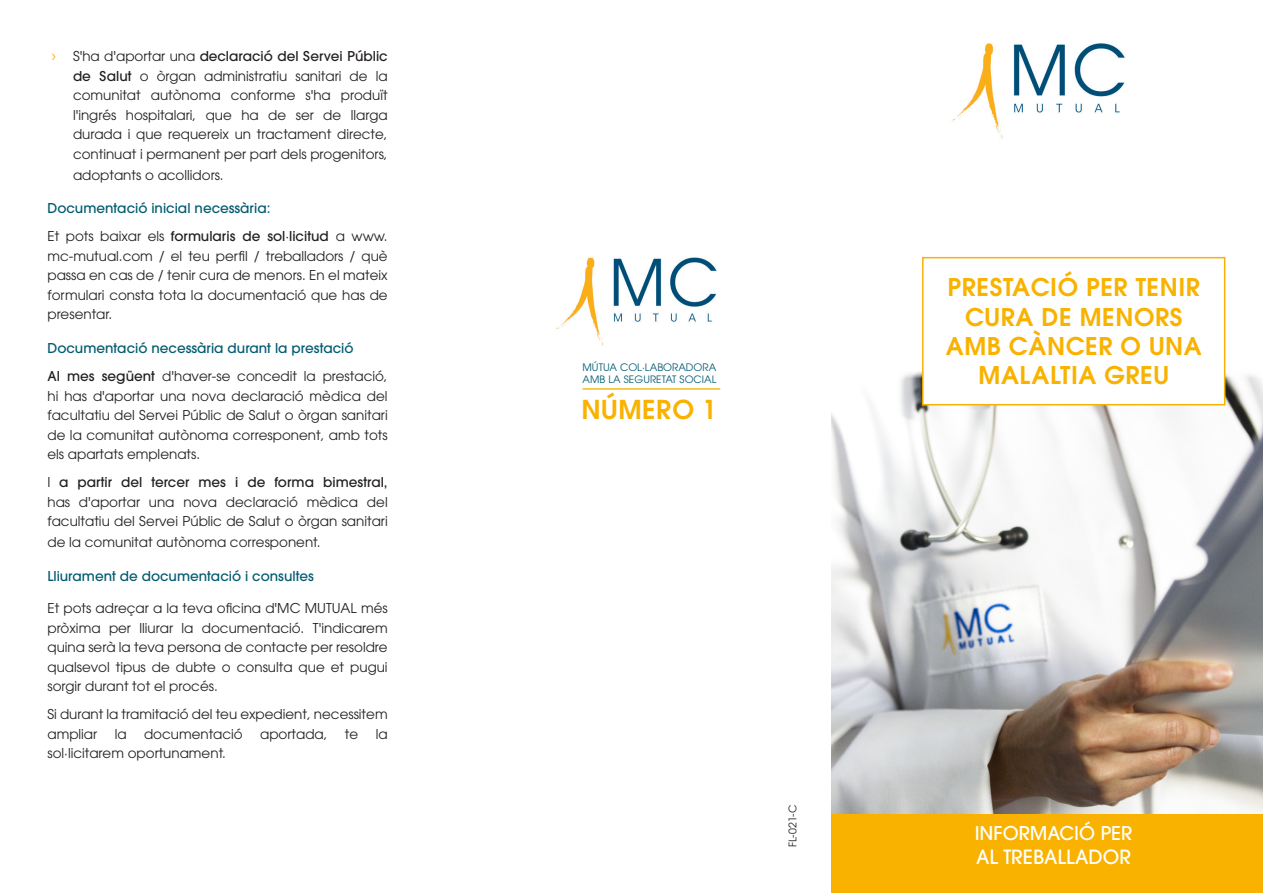
<style>
.page{position:relative;width:1263px;height:893px;background:#fff}
.page>*{position:absolute;margin:0;border:0;box-sizing:border-box;transform-origin:0 0}
.t1{font:600 25.95px "ITC Avant Garde Std";letter-spacing:.02em;color:#f9b200}
.t2{font:600 24.3px/29.1px "ITC Avant Garde Std";letter-spacing:.025em;color:#f9b200;text-align:center}
.t3{font:500 19.5px "ITC Avant Garde Std";color:#fff}
.t4{font:500 18.9px "ITC Avant Garde Std";color:#fff}
.subtitulo_azul{font:13.5px/19.5px "ITC Avant Garde Pro";color:#231f20;text-align:justify}
.subtitulo_azul-2{font:500 13.5px "ITC Avant Garde Std";color:#005b6f}
.estilo_de_párrafo_de{font:10.5px "ITC Avant Garde Pro";color:#231f20}
.t5{font:10.2px "ITC Avant Garde Pro";color:#005b6f}
.s1{font-family:"Myriad Pro";font-size:16.5px;color:#f9b200}
.s2{font-family:"ITC Avant Garde Std";font-weight:500}
</style>
<div class="page">
<img style="left:831px;top:370px;width:432px;height:444px">
<img style="left:952px;top:43px;width:173px;height:95px">
<div style="left:831px;top:814px;width:432px;height:79px;background:#f9b200"></div>
<img style="left:556px;top:257px;width:161px;height:89px">
<hr style="left:582px;top:388px;width:138px;height:2px;background:#f9b200">
<div style="left:923px;top:258px;width:302px;height:147px;background:#fff"></div>
<div style="left:922px;top:257px;width:303px;height:148px;border:2px solid #f9b200"></div>
<p class="subtitulo_azul" style="left:73px;top:46px;width:316px;text-indent:-21px"><span class="s1">›</span> S'ha d'aportar una <span class="s2">declaració del Servei Públic de Salut</span> o òrgan administratiu sanitari de la comunitat autònoma conforme s'ha produït l'ingrés hospitalari, que ha de ser de llarga durada i que requereix un tractament directe, continuat i permanent per part dels progenitors,</p>
<p class="subtitulo_azul" style="left:73px;top:165px;width:152px">adoptants o acollidors.</p>
<p class="subtitulo_azul-2" style="left:47px;top:200px;width:225px">Documentació inicial necessària:</p>
<p class="subtitulo_azul" style="left:47px;top:226px;width:342px">Et pots baixar els <span class="s2">formularis de sol·licitud</span> a www. mc-mutual.com / el teu perfil / treballadors / què passa en cas de / tenir cura de menors. En el mateix formulari consta tota la documentació que has de presentar.</p>
<p class="subtitulo_azul-2" style="left:47px;top:339px;width:308px">Documentació necessària durant la prestació</p>
<p class="subtitulo_azul" style="left:47px;top:366px;width:342px"><span class="s2">Al mes següent</span> d'haver-se concedit la prestació, hi has d'aportar una nova declaració mèdica del facultatiu del Servei Públic de Salut o òrgan sanitari de la comunitat autònoma corresponent, amb tots els apartats emplenats.</p>
<p class="subtitulo_azul" style="left:47px;top:472px;width:342px">I <span class="s2">a partir del tercer mes i de forma bimestral, </span>has d'aportar una nova declaració mèdica del facultatiu del Servei Públic de Salut o òrgan sanitari</p>
<p class="subtitulo_azul" style="left:47px;top:532px;width:275px">de la comunitat autònoma corresponent.</p>
<p class="subtitulo_azul-2" style="left:47px;top:567px;width:268px">Lliurament de documentació i consultes</p>
<p class="subtitulo_azul" style="left:47px;top:598px;width:342px">Et pots adreçar a la teva oficina d'MC MUTUAL més pròxima per lliurar la documentació. T'indicarem quina serà la teva persona de contacte per resoldre qualsevol tipus de dubte o consulta que et pugui sorgir durant tot el procés.</p>
<p class="subtitulo_azul" style="left:47px;top:704px;width:342px">Si durant la tramitació del teu expedient, necessitem ampliar</p>
<p class="subtitulo_azul" style="left:115px;top:724px;width:13px">la</p>
<p class="subtitulo_azul" style="left:144px;top:724px;width:100px">documentació</p>
<p class="subtitulo_azul" style="left:260px;top:724px;width:69px">aportada,</p>
<p class="subtitulo_azul" style="left:345px;top:724px;width:15px">te</p>
<p class="subtitulo_azul" style="left:376px;top:724px;width:13px">la</p>
<p class="subtitulo_azul" style="left:47px;top:743px;width:180px">sol·licitarem oportunament.</p>
<p class="t5" style="left:582px;top:361px;width:135px">MÚTUA COL·LABORADORA</p>
<p class="t5" style="left:582px;top:373px;width:136px">AMB LA SEGURETAT SOCIAL</p>
<p class="t1" style="left:581px;top:392px;width:137px">NÚMERO 1</p>
<p class="t2" style="left:946px;top:273px;width:258px">PRESTACIÓ PER TENIR<br>CURA DE MENORS<br>AMB CÀNCER O UNA<br>MALALTIA GREU</p>
<p class="estilo_de_párrafo_de" style="left:786px;top:847px;width:44px;rotate:-90deg">FL-021-C</p>
<p class="t4" style="left:975px;top:821px;width:159px">INFORMACIÓ PER</p>
<p class="t3" style="left:976px;top:845px;width:156px">AL TREBALLADOR</p>
</div>
